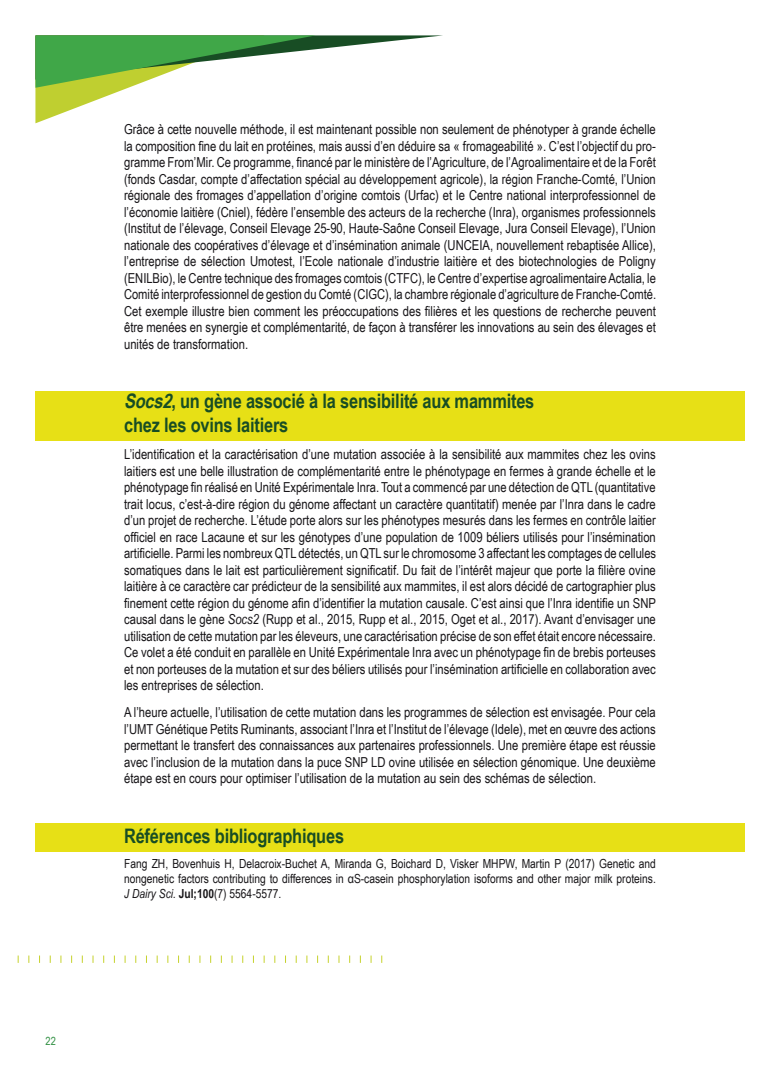
<style>
.page{position:relative;width:780px;height:1088px;background:#fff}
.page>*{position:absolute;margin:0;border:0;box-sizing:border-box;transform-origin:0 0}
.t1{font:700 20px/24px "Arial Narrow";letter-spacing:-.01em;color:#184d24}
.t2{font:13.75px/16.5px "Arial Narrow";color:#171518;text-align:justify}
.t3{font:12.5px/15px "Arial Narrow";color:#171518;text-align:justify}
.t4{font:11.25px "Arial Narrow";color:#319043}
.s1{font-style:italic}
.s2{font-weight:700}
</style>
<div class="page">
<svg style="left:35px;top:35px;width:408px;height:88px"></svg>
<div style="left:35px;top:823px;width:709px;height:28px;background:#e7e016"></div>
<div style="left:35px;top:391px;width:709px;height:49px;background:#e7e016"></div>
<p class="t4" style="left:46px;top:1033px;width:12px">22</p>
<p class="t2" style="left:124px;top:120px;width:533px">Grâce à cette nouvelle méthode, il est maintenant possible non seulement de phénotyper à grande échelle la composition fine du lait en protéines, mais aussi d’en déduire sa « fromageabilité ». C’est l’objectif du pro‑ gramme From’Mir. Ce programme, financé par le ministère de l’Agriculture, de l’Agroalimentaire et de la Forêt (fonds Casdar, compte d’affectation spécial au développement agricole), la région Franche‑Comté, l’Union régionale des fromages d’appellation d’origine comtois (Urfac) et le Centre national interprofessionnel de l’économie laitière (Cniel), fédère l’ensemble des acteurs de la recherche (Inra), organismes professionnels (Institut de l’élevage, Conseil Elevage 25‑90, Haute‑Saône Conseil Elevage, Jura Conseil Elevage), l’Union nationale des coopératives d’élevage et d’insémination animale (UNCEIA, nouvellement rebaptisée Allice), l’entreprise de sélection Umotest, l’Ecole nationale d’industrie laitière et des biotechnologies de Poligny (ENILBio), le Centre technique des fromages comtois (CTFC), le Centre d’expertise agroalimentaire Actalia, le Comité interprofessionnel de gestion du Comté (CIGC), la chambre régionale d’agriculture de Franche‑Comté.<br>Cet exemple illustre bien comment les préoccupations des filières et les questions de recherche peuvent être menées en synergie et complémentarité, de façon à transférer les innovations au sein des élevages et unités de transformation.</p>
<h1 class="t1" style="left:124px;top:388px;width:412px"><span class="s1">Socs2</span>, un gène associé à la sensibilité aux mammites chez les ovins laitiers</h1>
<p class="t2" style="left:124px;top:445px;width:533px">L’identification et la caractérisation d’une mutation associée à la sensibilité aux mammites chez les ovins laitiers est une belle illustration de complémentarité entre le phénotypage en fermes à grande échelle et le phénotypage fin réalisé en Unité Expérimentale Inra. Tout a commencé par une détection de QTL (quantitative trait locus, c’est-à-dire région du génome affectant un caractère quantitatif) menée par l’Inra dans le cadre d’un projet de recherche. L’étude porte alors sur les phénotypes mesurés dans les fermes en contrôle laitier officiel en race Lacaune et sur les génotypes d’une population de 1009 béliers utilisés pour l’insémination artificielle. Parmi les nombreux QTL détectés, un QTL sur le chromosome 3 affectant les comptages de cellules somatiques dans le lait est particulièrement significatif. Du fait de l’intérêt majeur que porte la filière ovine laitière à ce caractère car prédicteur de la sensibilité aux mammites, il est alors décidé de cartographier plus finement cette région du génome afin d’identifier la mutation causale. C’est ainsi que l’Inra identifie un SNP causal dans le gène <span class="s1">Socs2</span> (Rupp et al., 2015, Rupp et al., 2015, Oget et al., 2017). Avant d’envisager une utilisation de cette mutation par les éleveurs, une caractérisation précise de son effet était encore nécessaire.<br>Ce volet a été conduit en parallèle en Unité Expérimentale Inra avec un phénotypage fin de brebis porteuses et non porteuses de la mutation et sur des béliers utilisés pour l’insémination artificielle en collaboration avec les entreprises de sélection.</p>
<p class="t2" style="left:124px;top:704px;width:533px">A l’heure actuelle, l’utilisation de cette mutation dans les programmes de sélection est envisagée. Pour cela l’UMT Génétique Petits Ruminants, associant l’Inra et l’Institut de l’élevage (Idele), met en œuvre des actions permettant le transfert des connaissances aux partenaires professionnels. Une première étape est réussie avec l’inclusion de la mutation dans la puce SNP LD ovine utilisée en sélection génomique. Une deuxième étape est en cours pour optimiser l’utilisation de la mutation au sein des schémas de sélection.</p>
<h1 class="t1" style="left:124px;top:823px;width:221px">Références bibliographiques</h1>
<p class="t3" style="left:124px;top:856px;width:533px">Fang ZH, Bovenhuis H, Delacroix‑Buchet A, Miranda G, Boichard D, Visker MHPW, Martin P (2017) Genetic and nongenetic factors contributing to differences in αS‑casein phosphorylation isoforms and other major milk proteins.<br><span class="s1">J Dairy Sci.</span> <span class="s2">Jul;100</span>(7) 5564‑5577.</p>
</div>
